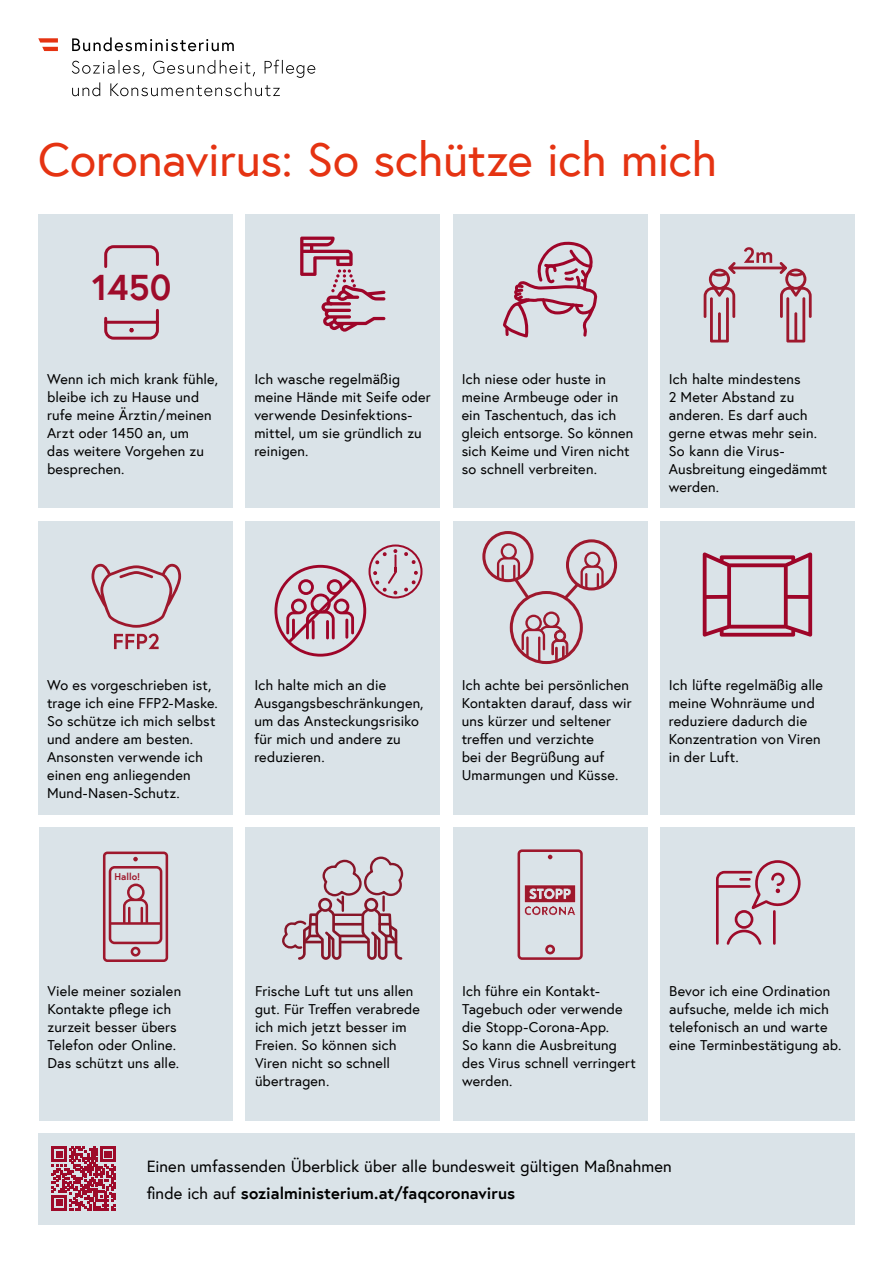
<style>
.page{position:relative;width:893px;height:1263px;background:#fff}
.page>*{position:absolute;margin:0;border:0;box-sizing:border-box;transform-origin:0 0}
.h1_ohne_Nummerierung_mit_h2_danach{font:48px "Europa Austria";letter-spacing:-.01em;color:#e53312}
.t1{font:700 35.85px "Europa Austria";color:#9e0b2a}
.t2{font:16.5px/26.8px "Europa Austria";letter-spacing:.005em;color:#000}
.p_klein_Tipps{font:14.4px/18px "Europa Austria";letter-spacing:.01em;color:#000}
.t3{font:700 9.75px "Europa Austria";color:#9e182c}
.s1{font-weight:700}
</style>
<div class="page">
<div style="left:38px;top:521px;width:195px;height:293px;background:#dae3e8"></div>
<div style="left:246px;top:521px;width:194px;height:293px;background:#dae3e8"></div>
<div style="left:660px;top:521px;width:195px;height:293px;background:#dae3e8"></div>
<div style="left:453px;top:521px;width:194px;height:293px;background:#dae3e8"></div>
<div style="left:660px;top:827px;width:194px;height:293px;background:#dae3e8"></div>
<svg style="left:716px;top:860px;width:85px;height:85px"></svg>
<div style="left:39px;top:827px;width:194px;height:293px;background:#dae3e8"></div>
<div style="left:453px;top:827px;width:194px;height:293px;background:#dae3e8"></div>
<div style="left:246px;top:827px;width:194px;height:293px;background:#dae3e8"></div>
<div style="left:660px;top:215px;width:195px;height:293px;background:#dae3e8"></div>
<div style="left:453px;top:215px;width:194px;height:293px;background:#dae3e8"></div>
<div style="left:246px;top:215px;width:194px;height:293px;background:#dae3e8"></div>
<div style="left:38px;top:215px;width:195px;height:293px;background:#dae3e8"></div>
<svg style="left:704px;top:247px;width:108px;height:95px"></svg>
<svg style="left:503px;top:241px;width:94px;height:96px"></svg>
<svg style="left:300px;top:237px;width:85px;height:95px"></svg>
<svg style="left:703px;top:552px;width:109px;height:85px"></svg>
<svg style="left:282px;top:856px;width:122px;height:104px"></svg>
<svg style="left:123px;top:883px;width:25px;height:39px"></svg>
<div style="left:109px;top:866px;width:53px;height:78px;border:3px solid #9e182d;border-radius:5px"></div>
<div style="left:103px;top:851px;width:65px;height:111px;border:3px solid #9e182d;border-radius:3px"></div>
<svg style="left:133px;top:857px;width:5px;height:4px"></svg>
<div style="left:131px;top:947px;width:9px;height:9px;border:3px solid #9e182d;border-radius:50%"></div>
<hr style="left:110px;top:922px;width:51px;height:3px;background:#9e182d">
<div style="left:517px;top:849px;width:66px;height:111px;border:3px solid #9e182d;border-radius:3px"></div>
<svg style="left:548px;top:855px;width:4px;height:4px"></svg>
<div style="left:545px;top:944px;width:10px;height:10px;border:3px solid #9e182d;border-radius:50%"></div>
<img style="left:524px;top:885px;width:52px;height:31px">
<svg style="left:104px;top:245px;width:55px;height:23px"></svg>
<svg style="left:104px;top:308px;width:55px;height:32px"></svg>
<svg style="left:274px;top:565px;width:92px;height:92px"></svg>
<svg style="left:91px;top:563px;width:90px;height:65px"></svg>
<svg style="left:114px;top:634px;width:45px;height:15px"></svg>
<svg style="left:522px;top:611px;width:46px;height:49px"></svg>
<div style="left:510px;top:591px;width:73px;height:73px;border:3px solid #9e182d;border-radius:50%"></div>
<div style="left:482px;top:531px;width:51px;height:51px;border:3px solid #9e182d;border-radius:50%"></div>
<div style="left:566px;top:539px;width:51px;height:51px;border:3px solid #9e182d;border-radius:50%"></div>
<svg style="left:497px;top:543px;width:35px;height:58px"></svg>
<svg style="left:561px;top:552px;width:43px;height:50px"></svg>
<svg style="left:72px;top:60px;width:243px;height:36px"></svg>
<svg style="left:72px;top:37px;width:162px;height:14px"></svg>
<svg style="left:38px;top:38px;width:20px;height:13px"></svg>
<div style="left:38px;top:1133px;width:817px;height:91px;background:#dae3e8"></div>
<svg style="left:52px;top:1146px;width:64px;height:64px"></svg>
<div style="left:368px;top:544px;width:54px;height:54px;border:2px solid #9e0b2a;border-radius:50%"></div>
<svg style="left:373px;top:547px;width:45px;height:49px"></svg>
<h1 class="h1_ohne_Nummerierung_mit_h2_danach" style="left:38px;top:129px;width:680px">Coronavirus: So schütze ich mich</h1>
<h2 class="t1" style="left:92px;top:263px;width:81px">1450</h2>
<p class="p_klein_Tipps" style="left:47px;top:369px;width:172px">Wenn ich mich krank fühle, bleibe ich zu Hause und rufe meine Ärztin/meinen<br>Arzt oder 1450 an, um<br>das weitere Vorgehen zu besprechen.</p>
<p class="p_klein_Tipps" style="left:254px;top:369px;width:178px">Ich wasche regelmäßig meine Hände mit Seife oder verwende Desinfektions&shy;mittel, um sie gründlich zu reinigen.</p>
<p class="p_klein_Tipps" style="left:462px;top:369px;width:173px">Ich niese oder huste in meine Armbeuge oder in ein Taschentuch, das ich gleich entsorge. So können sich Keime und Viren nicht so schnell verbreiten.</p>
<p class="p_klein_Tipps" style="left:669px;top:369px;width:160px">Ich halte mindestens<br>2 Meter Abstand zu anderen. Es darf auch gerne etwas mehr sein.<br>So kann die Virus-<br>Ausbreitung eingedämmt werden.</p>
<p class="p_klein_Tipps" style="left:47px;top:675px;width:172px">Wo es vorgeschrieben ist, trage ich eine FFP2-Maske.<br>So schütze ich mich selbst und andere am besten.<br>Ansonsten verwende ich einen eng anliegenden<br>Mund-Nasen-Schutz.</p>
<p class="t3" style="left:114px;top:870px;width:27px">Hallo!</p>
<p class="p_klein_Tipps" style="left:254px;top:675px;width:171px">Ich halte mich an die<br>Ausgangsbeschränkungen, um das Ansteckungsrisiko für mich und andere zu reduzieren.</p>
<p class="p_klein_Tipps" style="left:462px;top:675px;width:171px">Ich achte bei persönlichen<br>Kontakten darauf, dass wir uns kürzer und seltener treffen und verzichte<br>bei der Begrüßung auf<br>Umarmungen und Küsse.</p>
<p class="p_klein_Tipps" style="left:669px;top:675px;width:156px">Ich lüfte regelmäßig alle meine Wohnräume und reduziere dadurch die<br>Konzentration von Viren in der Luft.</p>
<p class="p_klein_Tipps" style="left:48px;top:981px;width:135px">Viele meiner sozialen<br>Kontakte pflege ich zurzeit besser übers<br>Telefon oder Online.<br>Das schützt uns alle.</p>
<p class="p_klein_Tipps" style="left:255px;top:981px;width:167px">Frische Luft tut uns allen gut. Für Treffen verabrede ich mich jetzt besser im<br>Freien. So können sich<br>Viren nicht so schnell übertragen.</p>
<p class="p_klein_Tipps" style="left:462px;top:981px;width:175px">Ich führe ein Kontakt-<br>Tagebuch oder verwende die Stopp-Corona-App.<br>So kann die Ausbreitung des Virus schnell verringert werden.</p>
<p class="p_klein_Tipps" style="left:669px;top:981px;width:174px">Bevor ich eine Ordination aufsuche, melde ich mich telefonisch an und warte eine Terminbestätigung ab.</p>
<p class="t2" style="left:147px;top:1152px;width:527px">Einen umfassenden Überblick über alle bundesweit gültigen Maßnahmen finde ich auf <span class="s1">sozialministerium.at/faqcoronavirus</span></p>
</div>
